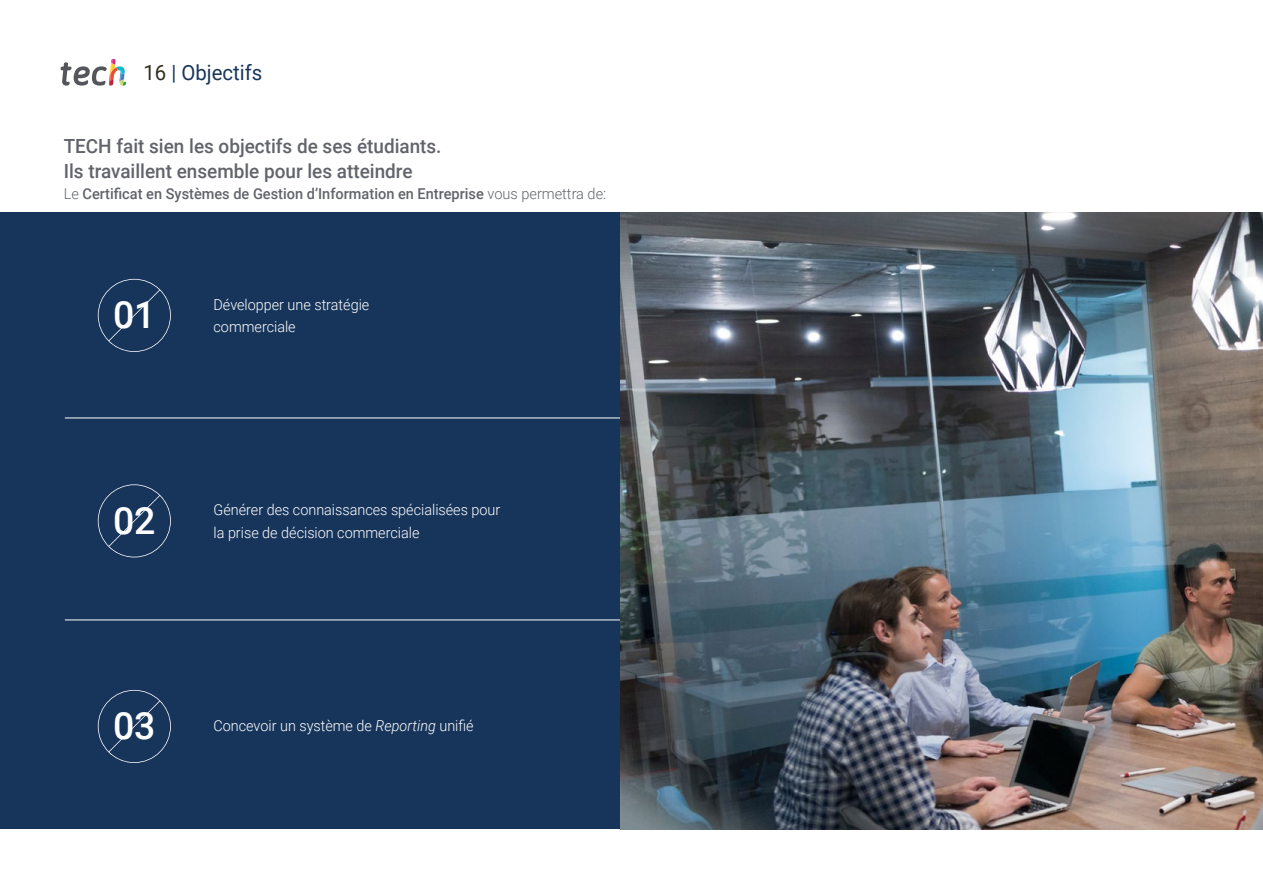
<style>
.page{position:relative;width:1263px;height:893px;background:#fff}
.page>*{position:absolute;margin:0;border:0;box-sizing:border-box;transform-origin:0 0}
.t1{font:500 37.5px "Roboto";color:#fff}
.t2{font:21px "Roboto";color:#1a355c}
.t3{font:500 19.5px/25.5px "Roboto";color:#61646a}
.t4{font:300 15px "Roboto";color:#fff;scale:.96 1}
.t5{font:500 15px "Roboto";color:#61646a}
.s1{color:#312e20}
.s2{font-weight:300}
.s3{font-style:italic}
</style>
<div class="page">
<div style="left:0;top:213px;width:621px;height:616px;background:#17355b"></div>
<svg style="left:98px;top:279px;width:73px;height:73px"></svg>
<svg style="left:98px;top:690px;width:73px;height:73px"></svg>
<svg style="left:98px;top:484px;width:73px;height:73px"></svg>
<hr style="left:65px;top:418px;width:1198px;height:1px;background:#fff">
<hr style="left:65px;top:620px;width:1198px;height:1px;background:#fff">
<img style="left:621px;top:213px;width:642px;height:616px">
<svg style="left:61px;top:59px;width:65px;height:27px"></svg>
<h2 class="t2" style="left:144px;top:57px;width:120px"><span class="s1">16</span> | Objectifs</h2>
<h3 class="t3" style="left:64px;top:132px;width:379px">TECH fait sien les objectifs de ses étudiants.<br>Ils travaillent ensemble pour les atteindre</h3>
<p class="t5" style="left:64px;top:183px;width:544px"><span class="s2">Le</span> Certificat en Systèmes de Gestion d’Information en Entreprise <span class="s2">vous permettra de:</span></p>
<h1 class="t1" style="left:113px;top:288px;width:44px">01</h1>
<p class="t4" style="left:214px;top:294px;width:164px">Développer une stratégie</p>
<p class="t4" style="left:214px;top:316px;width:87px">commerciale</p>
<h1 class="t1" style="left:113px;top:494px;width:44px">02</h1>
<p class="t4" style="left:214px;top:499px;width:300px">Générer des connaissances spécialisées pour</p>
<p class="t4" style="left:214px;top:522px;width:216px">la prise de décision commerciale</p>
<h1 class="t1" style="left:113px;top:699px;width:44px">03</h1>
<p class="t4" style="left:214px;top:715px;width:272px">Concevoir un système de <span class="s3">Reporting</span> unifié</p>
</div>
